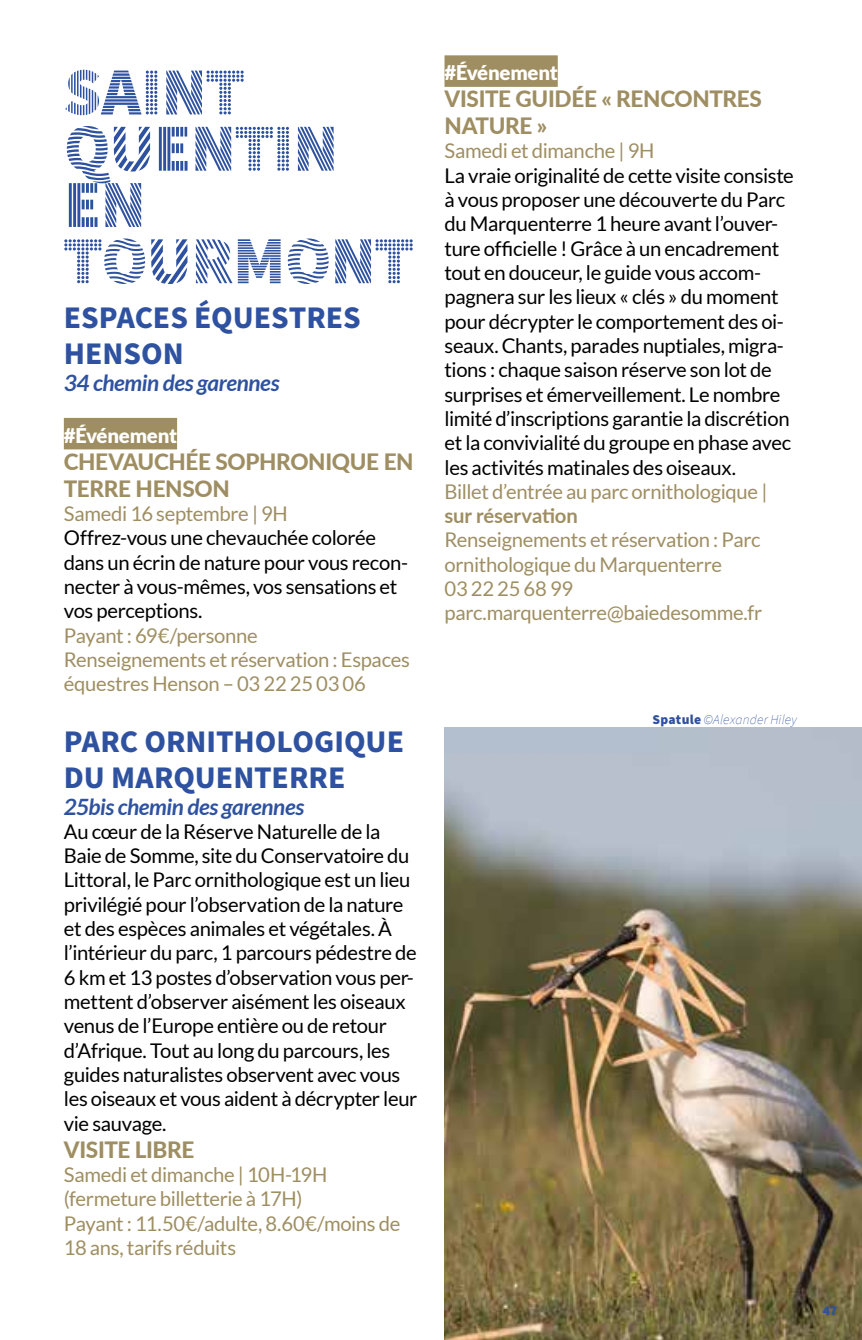
<style>
.page{position:relative;width:862px;height:1340px;background:#fff}
.page>*{position:absolute;margin:0;border:0;box-sizing:border-box;transform-origin:0 0}
.t1{font:900 67.5px/56.2px "Source Sans Pro DISPLAYV2";letter-spacing:-.01em;color:#2f52a0}
.t2{font:700 31.5px/36px "Source Sans Pro";color:#2f52a0}
.t3{font:800 22.5px/27px "Lato";letter-spacing:-.015em;color:#9e8e62}
.t4{font:italic 700 22.5px "Lato";letter-spacing:-.015em;color:#2f52a0}
.t5{font:20.25px/24.3px "Lato";letter-spacing:-.015em;color:#000}
.t6{font:20.25px/24.3px "Lato";letter-spacing:-.015em;color:#9e8e62}
.t7{font:900 20.25px "Lato";letter-spacing:-.01em;color:#fff}
.t8{font:700 20.25px "Lato";letter-spacing:-.01em;color:#9e8e62}
.t9{font:italic 200 13.5px "Source Sans Pro";letter-spacing:.015em;color:#2f52a0}
.t10{font:900 13.5px "Source Sans Pro";color:#2f52a0}
.s1{font-weight:900;font-style:normal}
</style>
<div class="page">
<img style="left:444px;top:727px;width:417px;height:612px">
<div style="left:64px;top:418px;width:113px;height:31px;background:#9e8e62"></div>
<div style="left:444px;top:55px;width:113px;height:32px;background:#9e8e62"></div>
<h1 class="t1" style="left:64px;top:66px;width:350px">SAINT<br>QUENTIN<br>EN<br>TOURMONT</h1>
<h2 class="t2" style="left:64px;top:301px;width:298px">ESPACES ÉQUESTRES<br>HENSON</h2>
<p class="t4" style="left:64px;top:370px;width:217px">34 chemin des garennes</p>
<p class="t7" style="left:64px;top:423px;width:115px">#Événement</p>
<p class="t3" style="left:64px;top:447px;width:351px">CHEVAUCHÉE SOPHRONIQUE EN<br>TERRE HENSON</p>
<p class="t6" style="left:64px;top:501px;width:225px">Samedi 16 septembre | 9H</p>
<p class="t5" style="left:64px;top:525px;width:345px">Offrez-vous une chevauchée colorée dans un écrin de nature pour vous recon&shy;necter à vous-mêmes, vos sensations et vos perceptions.</p>
<p class="t6" style="left:64px;top:623px;width:347px">Payant : 69€/personne<br>Renseignements et réservation : Espaces équestres Henson – 03 22 25 03 06</p>
<h2 class="t2" style="left:64px;top:724px;width:341px">PARC ORNITHOLOGIQUE<br>DU MARQUENTERRE</h2>
<p class="t4" style="left:64px;top:793px;width:242px">25bis chemin des garennes</p>
<p class="t5" style="left:64px;top:819px;width:355px">Au cœur de la Réserve Naturelle de la Baie de Somme, site du Conservatoire du Littoral, le Parc ornithologique est un lieu privilégié pour l’observation de la nature et des espèces animales et végétales. À l’intérieur du parc, 1 parcours pédestre de 6 km et 13 postes d’observation vous per&shy;mettent d’observer aisément les oiseaux venus de l’Europe entière ou de retour d’Afrique. Tout au long du parcours, les guides naturalistes observent avec vous les oiseaux et vous aident à décrypter leur vie sauvage.</p>
<p class="t3" style="left:64px;top:1134px;width:132px">VISITE LIBRE</p>
<p class="t6" style="left:64px;top:1162px;width:338px">Samedi et dimanche | 10H-19H (fermeture billetterie à 17H)<br>Payant : 11.50€/adulte, 8.60€/moins de<br>18 ans, tarifs réduits</p>
<p class="t7" style="left:444px;top:61px;width:115px">#Événement</p>
<p class="t3" style="left:444px;top:84px;width:319px">VISITE GUIDÉE « RENCONTRES<br>NATURE »</p>
<p class="t6" style="left:444px;top:139px;width:211px">Samedi et dimanche | 9H</p>
<p class="t5" style="left:444px;top:163px;width:351px">La vraie originalité de cette visite consiste à vous proposer une découverte du Parc du Marquenterre 1 heure avant l’ouver&shy;ture officielle ! Grâce à un encadrement tout en douceur, le guide vous accom&shy;pagnera sur les lieux « clés » du moment pour décrypter le comportement des oi&shy;seaux. Chants, parades nuptiales, migra&shy;tions : chaque saison réserve son lot de surprises et émerveillement. Le nombre limité d’inscriptions garantie la discrétion et la convivialité du groupe en phase avec les activités matinales des oiseaux.</p>
<p class="t6" style="left:444px;top:479px;width:324px">Billet d’entrée au parc ornithologique |</p>
<p class="t8" style="left:444px;top:501px;width:135px">sur réservation</p>
<p class="t6" style="left:444px;top:528px;width:319px">Renseignements et réservation : Parc ornithologique du Marquenterre<br>03 22 25 68 99 parc.marquenterre@baiedesomme.fr</p>
<p class="t9" style="left:652px;top:711px;width:146px"><span class="s1">Spatule</span> ©Alexander Hiley</p>
<p class="t10" style="left:822px;top:1301px;width:16px">47</p>
</div>
